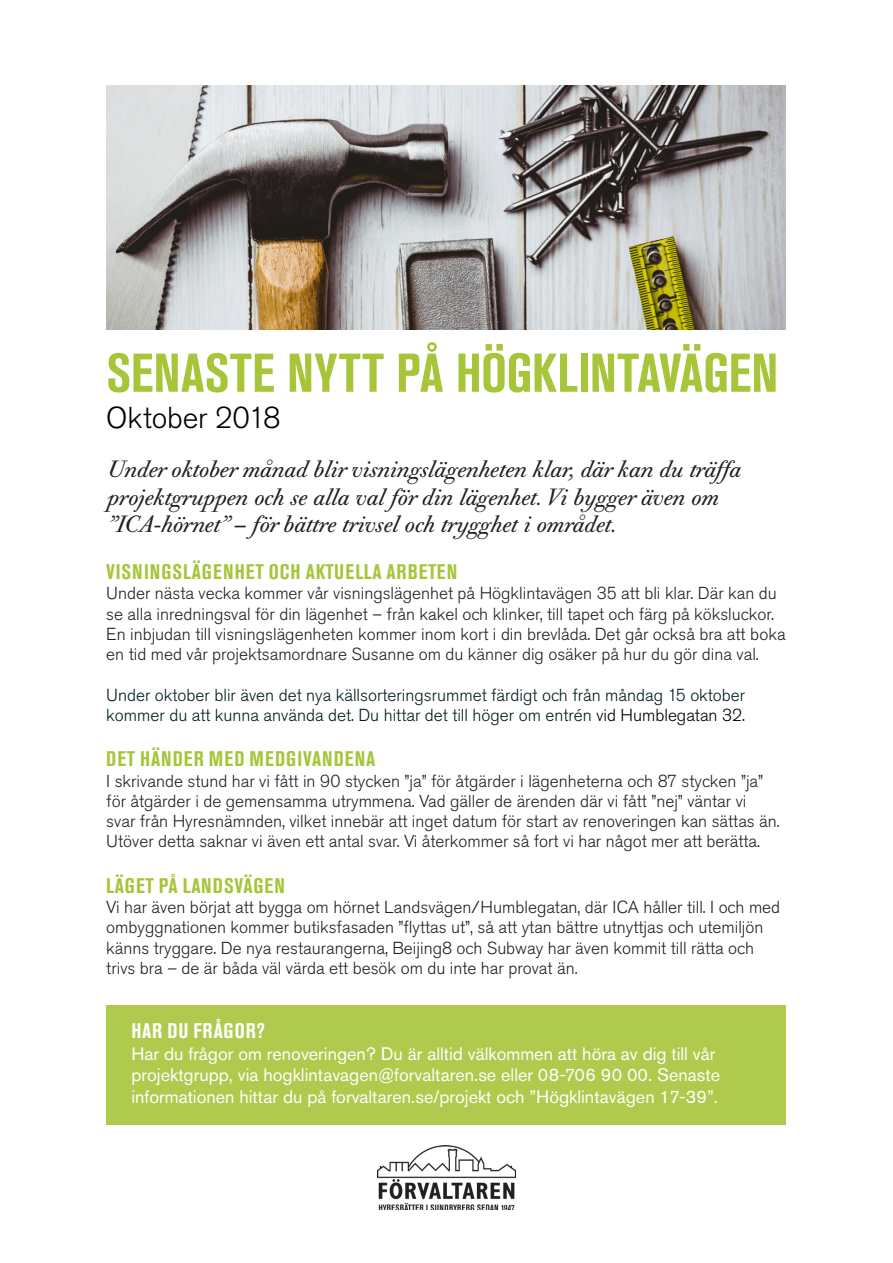
<style>
.page{position:relative;width:893px;height:1263px;background:#fff}
.page>*{position:absolute;margin:0;border:0;box-sizing:border-box;transform-origin:0 0}
.Rubrik_1{font:700 condensed 54px "Akzidenz Grotesk Std";letter-spacing:.005em;color:#a6c539}
.t1{font:300 30px "Akzidenz Grotesk Std";letter-spacing:-.005em;color:#000002}
.Ingress{font:italic 23.25px/27.8px "Bodoni Old Face BQ";color:#231f20}
.Rubrik_3{font:700 condensed 21px "Akzidenz Grotesk Std";letter-spacing:.05em;color:#a6c539}
.Rubrik_-_grön_ruta{font:700 condensed 21px "Akzidenz Grotesk Std";letter-spacing:.04em;color:#fff}
.Text_-_grön_ruta{font:18px/21.6px "Akzidenz Grotesk Std";color:#fff}
.Brödtext{font:300 17.25px/20.2px "Akzidenz Grotesk Std";color:#231f20}
.Brödtext-2{font:300 17.25px/20.2px "Akzidenz Grotesk Std";color:#001d1e}
.s1{color:#000001}
</style>
<div class="page">
<img style="left:378px;top:1146px;width:137px;height:64px">
<img style="left:106px;top:85px;width:680px;height:245px">
<div style="left:106px;top:1005px;width:680px;height:119px;background:#afca4d"></div>
<p class="Rubrik_1" style="left:106px;top:342px;width:673px">SENASTE NYTT PÅ HÖGKLINTAVÄGEN</p>
<p class="t1" style="left:106px;top:401px;width:176px">Oktober 2018</p>
<p class="Ingress" style="left:106px;top:455px;width:636px">Under oktober månad blir visningslägenheten klar, där kan du träffa projektgruppen och se alla val för din lägenhet. Vi bygger även om ”ICA-hörnet” – för bättre trivsel och trygghet i området.</p>
<p class="Rubrik_3" style="left:106px;top:560px;width:352px">VISNINGSLÄGENHET OCH AKTUELLA ARBETEN</p>
<p class="Brödtext" style="left:106px;top:584px;width:681px">Under nästa vecka kommer vår visningslägenhet på Högklintavägen 35 att bli klar. Där kan du se alla inredningsval för din lägenhet – från kakel och klinker, till tapet och färg på köksluckor.<br>En inbjudan till visningslägenheten kommer inom kort i din brevlåda. Det går också bra att boka en tid med vår projektsamordnare Susanne om du känner dig osäker på hur du gör dina val.</p>
<p class="Brödtext-2" style="left:106px;top:685px;width:640px">Under oktober blir även det nya källsorteringsrummet färdigt och från måndag 15 oktober kommer du att kunna använda det. Du hittar det till höger om entrén <span class="s1">vid Humblegatan 32.</span></p>
<p class="Rubrik_3" style="left:106px;top:747px;width:270px">DET HÄNDER MED MEDGIVANDENA</p>
<p class="Brödtext" style="left:106px;top:771px;width:675px">I skrivande stund har vi fått in 90 stycken ”ja” för åtgärder i lägenheterna och 87 stycken ”ja” för åtgärder i de gemensamma utrymmena. Vad gäller de ärenden där vi fått ”nej” väntar vi svar från Hyresnämnden, vilket innebär att inget datum för start av renoveringen kan sättas än.<br>Utöver detta saknar vi även ett antal svar. Vi återkommer så fort vi har något mer att berätta.</p>
<p class="Rubrik_3" style="left:106px;top:873px;width:180px">LÄGET PÅ LANDSVÄGEN</p>
<p class="Brödtext" style="left:106px;top:897px;width:675px">Vi har även börjat att bygga om hörnet Landsvägen/Humblegatan, där ICA håller till. I och med ombyggnationen kommer butiksfasaden ”flyttas ut”, så att ytan bättre utnyttjas och utemiljön känns tryggare. De nya restaurangerna, Beijing8 och Subway har även kommit till rätta och trivs bra – de är båda väl värda ett besök om du inte har provat än.</p>
<p class="Rubrik_-_grön_ruta" style="left:131px;top:1018px;width:135px">HAR DU FRÅGOR?</p>
<p class="Text_-_grön_ruta" style="left:131px;top:1042px;width:590px">Har du frågor om renoveringen? Du är alltid välkommen att höra av dig till vår projektgrupp, via hogklintavagen@forvaltaren.se eller 08-706 90 00. Senaste informationen hittar du på forvaltaren.se/projekt och ”Högklintavägen 17-39”.</p>
</div>
